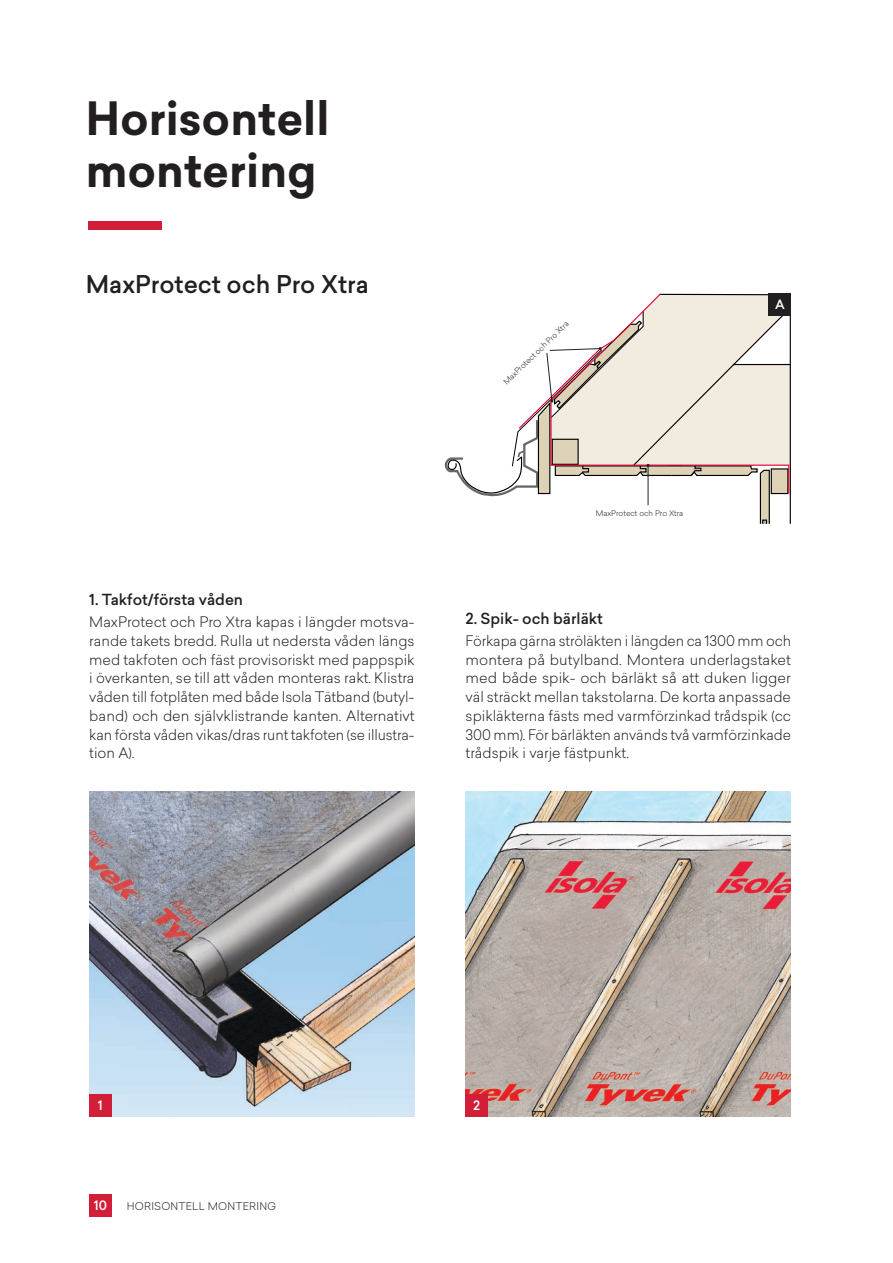
<style>
.page{position:relative;width:893px;height:1263px;background:#fff}
.page>*{position:absolute;margin:0;border:0;box-sizing:border-box;transform-origin:0 0}
.t1{font:700 45px "Sailec";color:#231f20}
.t2{font:500 24px "Sailec";color:#231f20}
.Subtitle{font:500 15px "Sailec";color:#231f20}
.Body_text{font:300 14.25px/18.8px "Sailec";letter-spacing:-.005em;color:#231f20;text-align:justify}
.Table__subtitle{font:500 12.75px "Sailec";color:#fff}
.t3{font:300 10.5px "Sailec";letter-spacing:.02em;color:#231f20}
.Table__Body_text{font:300 7.65px "Sailec";color:#231f20}
</style>
<div class="page">
<div style="left:89px;top:1194px;width:22px;height:23px;background:#d31e39"></div>
<svg style="left:444px;top:293px;width:347px;height:231px"></svg>
<div style="left:769px;top:294px;width:22px;height:22px;background:#231f20"></div>
<div style="left:88px;top:221px;width:74px;height:8px;background:#d31e39"></div>
<img style="left:466px;top:791px;width:325px;height:325px">
<img style="left:89px;top:791px;width:326px;height:325px">
<div style="left:89px;top:1094px;width:22px;height:22px;background:#d31e39"></div>
<div style="left:466px;top:1094px;width:22px;height:22px;background:#d31e39"></div>
<h1 class="t1" style="left:86px;top:86px;width:245px">Horisontell</h1>
<h1 class="t1" style="left:86px;top:139px;width:232px">montering</h1>
<h2 class="t2" style="left:86px;top:267px;width:285px">MaxProtect och Pro Xtra</h2>
<p class="Table__Body_text" style="left:501px;top:379px;width:89px;rotate:-44deg">MaxProtect och Pro Xtra</p>
<p class="Table__Body_text" style="left:596px;top:508px;width:89px">MaxProtect och Pro Xtra</p>
<p class="Table__subtitle" style="left:775px;top:296px;width:11px">A</p>
<p class="Subtitle" style="left:89px;top:589px;width:155px">1. Takfot/första våden</p>
<p class="Body_text" style="left:89px;top:612px;width:327px">MaxProtect och Pro Xtra kapas i längder motsva&shy;rande takets bredd. Rulla ut nedersta våden längs med takfoten och fäst provisoriskt med pappspik i överkanten, se till att våden monteras rakt. Klistra våden till fotplåten med både Isola Tätband (butyl&shy;band) och den självklistrande kanten. Alternativt kan första våden vikas/dras runt takfoten (se illustra&shy;tion A).</p>
<p class="Subtitle" style="left:466px;top:608px;width:139px">2. Spik- och bärläkt</p>
<p class="Body_text" style="left:466px;top:631px;width:327px">Förkapa gärna ströläkten i längden ca 1300 mm och montera på butylband. Montera underlagstaket med både spik- och bärläkt så att duken ligger väl sträckt mellan takstolarna. De korta anpassade spikläkterna fästs med varmförzinkad trådspik (cc 300 mm). För bärläkten används två varmförzinkade trådspik i varje fästpunkt.</p>
<p class="Table__subtitle" style="left:98px;top:1096px;width:6px">1</p>
<p class="Table__subtitle" style="left:473px;top:1096px;width:8px">2</p>
<p class="Table__subtitle" style="left:94px;top:1197px;width:15px">10</p>
<p class="t3" style="left:127px;top:1198px;width:151px">HORISONTELL MONTERING</p>
</div>
